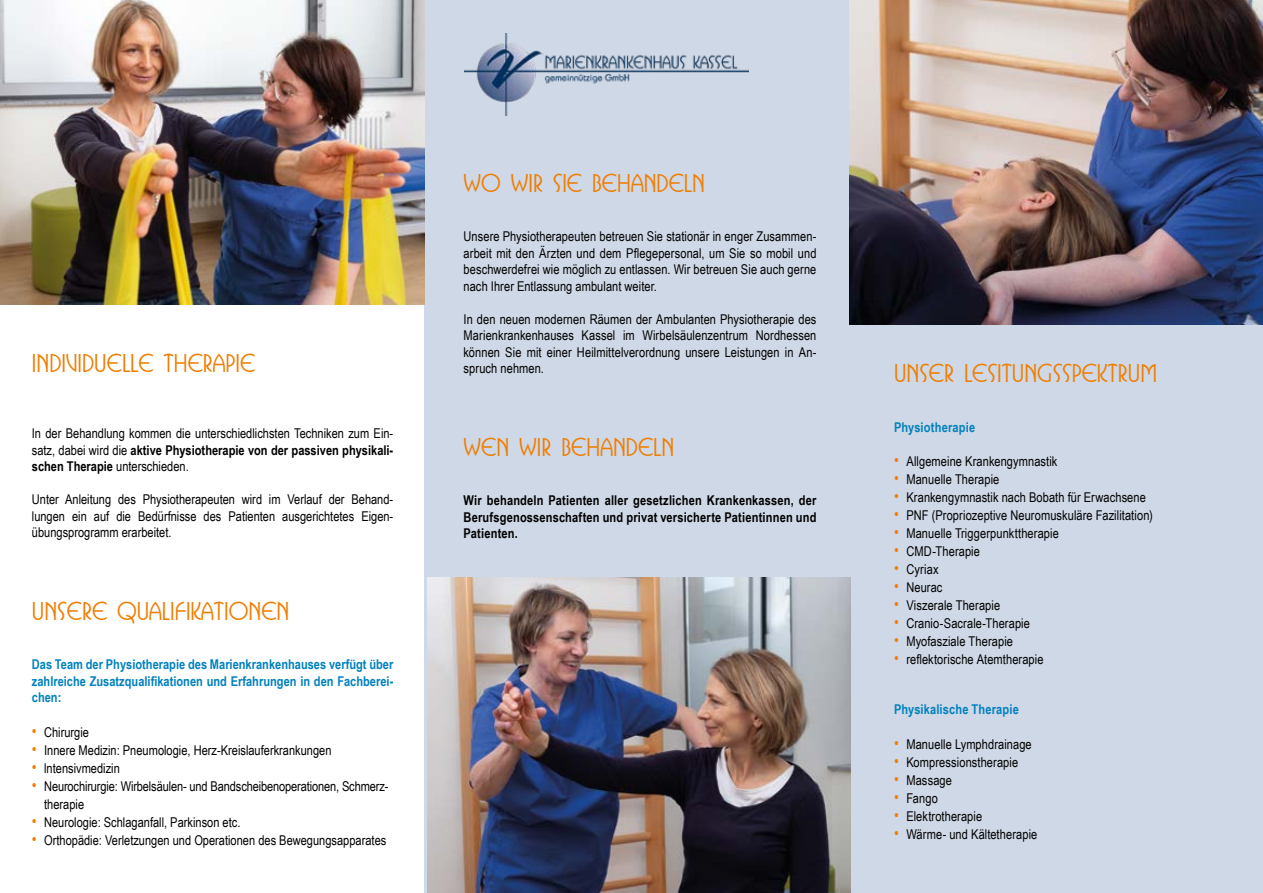
<style>
.page{position:relative;width:1263px;height:893px;background:#fff}
.page>*{position:absolute;margin:0;border:0;box-sizing:border-box;transform-origin:0 0}
.t1{font:500 24px "Busorama IT Cby BT";color:#ef7d00}
.t2{font:13.5px/16.5px "Arial Narrow";letter-spacing:.005em;color:#000;text-align:justify}
.t3{font:700 13.5px/16.5px "Arial Narrow";color:#0081be;text-align:justify}
.t4{font:700 13.5px/16.5px "Arial Narrow";letter-spacing:.01em;color:#000;text-align:justify}
.s1{font-weight:700}
.s2{font-size:16.5px;color:#ef7d00}
</style>
<div class="page">
<div style="left:424px;top:0;width:839px;height:893px;background:#cfd8e6"></div>
<img style="left:428px;top:577px;width:422px;height:316px">
<img style="left:850px;top:0;width:413px;height:324px">
<img style="left:464px;top:33px;width:285px;height:83px">
<img style="left:0;top:0;width:424px;height:305px">
<h1 class="t1" style="left:32px;top:349px;width:225px">INDIVIDUELLE THERAPIE</h1>
<p class="t2" style="left:32px;top:425px;width:363px">In der Behandlung kommen die unterschiedlichsten Techniken zum Ein&shy;satz, dabei wird die <span class="s1">aktive Physiotherapie von der passiven physikali&shy;schen Therapie</span> unterschieden.</p>
<p class="t2" style="left:32px;top:491px;width:363px">Unter Anleitung des Physiotherapeuten wird im Verlauf der Behand&shy;lungen ein auf die Bedürfnisse des Patienten ausgerichtetes Eigen&shy;übungsprogramm erarbeitet.</p>
<h1 class="t1" style="left:32px;top:597px;width:259px">UNSERE QUALIFIKATIONEN</h1>
<p class="t3" style="left:32px;top:656px;width:363px">Das Team der Physiotherapie des Marienkrankenhauses verfügt über zahlreiche Zusatzqualifikationen und Erfahrungen in den Fachberei&shy;chen:</p>
<p class="t2" style="left:32px;top:723px;width:59px"><span class="s2">•</span> Chirurgie</p>
<p class="t2" style="left:32px;top:741px;width:301px"><span class="s2">•</span> Innere Medizin: Pneumologie, Herz-Kreislauferkrankungen</p>
<p class="t2" style="left:32px;top:759px;width:89px"><span class="s2">•</span> lntensivmedizin</p>
<p class="t2" style="left:44px;top:777px;width:346px;line-height:18px;text-indent:-12px"><span class="s2">•</span> Neurochirurgie: Wirbelsäulen- und Bandscheibenoperationen, Schmerz&shy;therapie</p>
<p class="t2" style="left:32px;top:813px;width:210px"><span class="s2">•</span> Neurologie: Schlaganfall, Parkinson etc.</p>
<p class="t2" style="left:32px;top:831px;width:356px"><span class="s2">•</span> Orthopädie: Verletzungen und Operationen des Bewegungsapparates</p>
<h1 class="t1" style="left:463px;top:169px;width:243px">WO WIR SIE BEHANDELN</h1>
<p class="t2" style="left:463px;top:228px;width:354px">Unsere Physiotherapeuten betreuen Sie stationär in enger Zusammen&shy;arbeit mit den Ärzten und dem Pfle-gepersonal, um Sie so mobil und beschwerdefrei wie möglich zu entlassen. Wir betreuen Sie auch gerne nach Ihrer Entlassung ambulant weiter.</p>
<p class="t2" style="left:463px;top:310px;width:354px">In den neuen modernen Räumen der Ambulanten Physiotherapie des Marienkrankenhauses Kassel im Wirbelsäulenzentrum Nordhessen können Sie mit einer Heilmittelverordnung unsere Leistungen in An&shy;spruch nehmen.</p>
<h1 class="t1" style="left:463px;top:433px;width:212px">WEN WIR BEHANDELN</h1>
<p class="t4" style="left:463px;top:491px;width:354px">Wir behandeln Patienten aller gesetzlichen Krankenkassen, der Berufsgenossenschaften und privat versicherte Patientinnen und Patienten.</p>
<h1 class="t1" style="left:894px;top:359px;width:265px">UNSER LESITUNGSSPEKTRUM</h1>
<p class="t3" style="left:894px;top:418px;width:83px">Physiotherapie</p>
<p class="t2" style="left:894px;top:453px;width:165px"><span class="s2">•</span> Allgemeine Krankengymnastik</p>
<p class="t2" style="left:894px;top:471px;width:107px"><span class="s2">•</span> Manuelle Therapie</p>
<p class="t2" style="left:894px;top:489px;width:253px"><span class="s2">•</span> Krankengymnastik nach Bobath für Erwachsene</p>
<p class="t2" style="left:894px;top:507px;width:260px"><span class="s2">•</span> PNF (Propriozeptive Neuromuskuläre Fazilitation)</p>
<p class="t2" style="left:894px;top:525px;width:166px"><span class="s2">•</span> Manuelle Triggerpunkttherapie</p>
<p class="t2" style="left:894px;top:543px;width:87px"><span class="s2">•</span> CMD-Therapie</p>
<p class="t2" style="left:894px;top:561px;width:46px"><span class="s2">•</span> Cyriax</p>
<p class="t2" style="left:894px;top:579px;width:50px"><span class="s2">•</span> Neurac</p>
<p class="t2" style="left:894px;top:597px;width:108px"><span class="s2">•</span> Viszerale Therapie</p>
<p class="t2" style="left:894px;top:615px;width:137px"><span class="s2">•</span> Cranio-Sacrale-Therapie</p>
<p class="t2" style="left:894px;top:633px;width:120px"><span class="s2">•</span> Myofasziale Therapie</p>
<p class="t2" style="left:894px;top:651px;width:151px"><span class="s2">•</span> reflektorische Atemtherapie</p>
<p class="t3" style="left:894px;top:700px;width:126px">Physikalische Therapie</p>
<p class="t2" style="left:894px;top:735px;width:139px"><span class="s2">•</span> Manuelle Lymphdrainage</p>
<p class="t2" style="left:894px;top:753px;width:126px"><span class="s2">•</span> Kompressionstherapie</p>
<p class="t2" style="left:894px;top:771px;width:59px"><span class="s2">•</span> Massage</p>
<p class="t2" style="left:894px;top:789px;width:45px"><span class="s2">•</span> Fango</p>
<p class="t2" style="left:894px;top:807px;width:90px"><span class="s2">•</span> Elektrotherapie</p>
<p class="t2" style="left:894px;top:825px;width:145px"><span class="s2">•</span> Wärme- und Kältetherapie</p>
</div>
